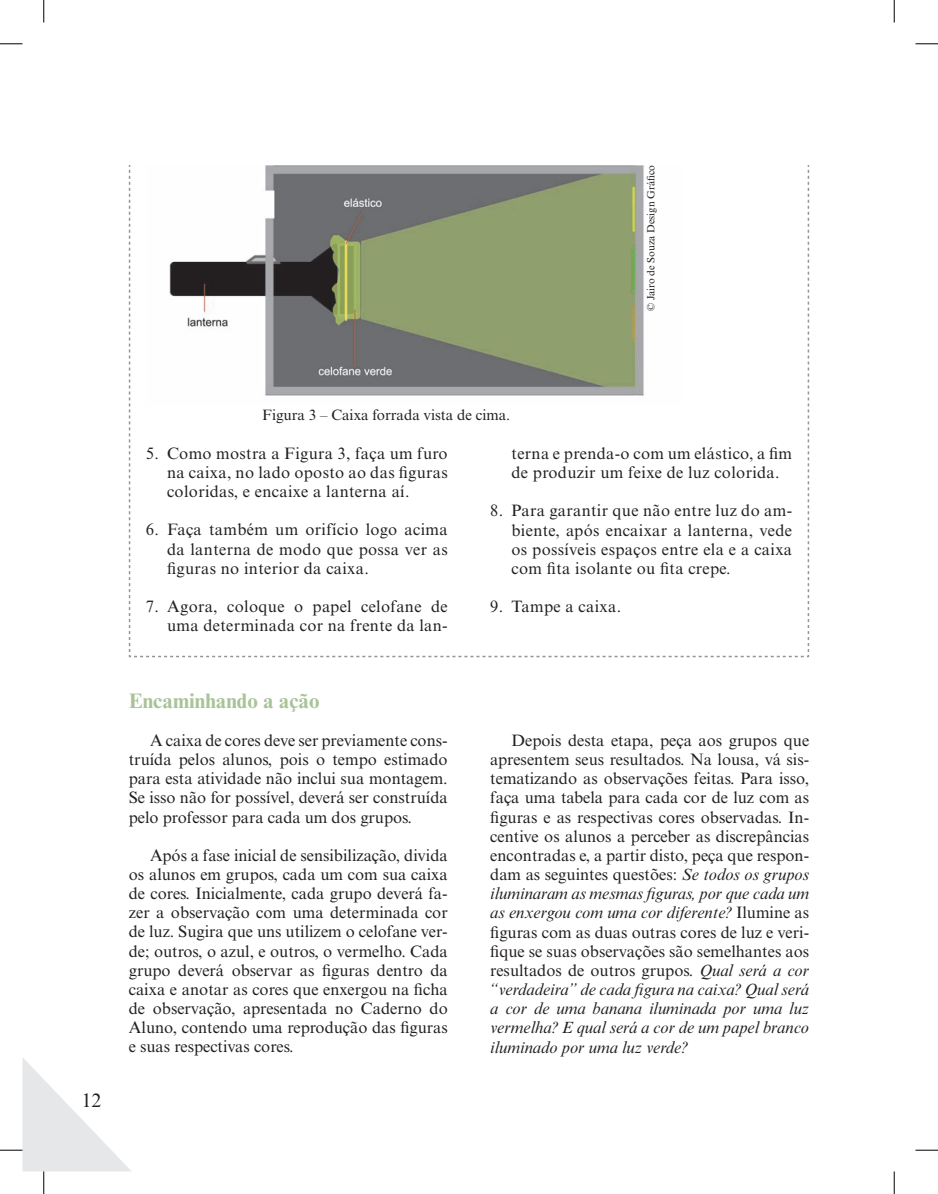
<style>
.page{position:relative;width:938px;height:1194px;background:#fff}
.page>*{position:absolute;margin:0;border:0;box-sizing:border-box;transform-origin:0 0}
.t1{font:700 21px "Times New Roman MT Std";color:#a9c399}
.t2{font:19.5px "Times New Roman MT Std";color:#231f20}
.t3{font:16.5px/19.2px "Times New Roman MT Std";letter-spacing:.02em;color:#231f20;text-align:justify}
.t4{font:15px "Times New Roman MT Std";color:#231f20}
.t5{font:10.5px "Times New Roman MT Std";color:#231f20}
.s1{font-style:italic}
</style>
<div class="page">
<svg style="left:128px;top:165px;width:682px;height:493px"></svg>
<img style="left:147px;top:165px;width:536px;height:240px">
<svg style="left:0;top:44px;width:22px;height:1px"></svg>
<svg style="left:915px;top:44px;width:23px;height:1px"></svg>
<svg style="left:915px;top:1149px;width:23px;height:1px"></svg>
<svg style="left:44px;top:0;width:1px;height:22px"></svg>
<svg style="left:0;top:1058px;width:131px;height:135px"></svg>
<svg style="left:894px;top:0;width:1px;height:22px"></svg>
<svg style="left:894px;top:1171px;width:1px;height:22px"></svg>
<p class="t5" style="left:645px;top:310px;width:147px;rotate:-90deg">© Jairo de Souza Design Gráfico</p>
<p class="t2" style="left:82px;top:1088px;width:21px">12</p>
<p class="t4" style="left:262px;top:406px;width:250px">Figura 3 – Caixa forrada vista de cima.</p>
<p class="t3" style="left:167px;top:443px;width:282px;text-indent:-21px">5. Como mostra a Figura 3, faça um furo na caixa, no lado oposto ao das figuras coloridas, e encaixe a lanterna aí.</p>
<p class="t3" style="left:167px;top:520px;width:282px;text-indent:-21px">6. Faça também um orifício logo acima da lanterna de modo que possa ver as figuras no interior da caixa.</p>
<p class="t3" style="left:146px;top:596px;width:303px;text-align:right">7. Agora, coloque o papel celofane de uma determinada cor na frente da lan-</p>
<p class="t1" style="left:129px;top:687px;width:192px">Encaminhando a ação</p>
<p class="t3" style="left:129px;top:730px;width:320px;text-indent:21px">A caixa de cores deve ser previamente cons&shy;truída pelos alunos, pois o tempo estimado para esta atividade não inclui sua montagem.<br>Se isso não for possível, deverá ser construída pelo professor para cada um dos grupos.</p>
<p class="t3" style="left:129px;top:845px;width:320px;text-indent:21px">Após a fase inicial de sensibilização, divida os alunos em grupos, cada um com sua caixa de cores. Inicialmente, cada grupo deverá fa&shy;zer a observação com uma determinada cor de luz. Sugira que uns utilizem o celofane ver&shy;de; outros, o azul, e outros, o vermelho. Cada grupo deverá observar as figuras dentro da caixa e anotar as cores que enxergou na ficha de observação, apresentada no Caderno do Aluno, contendo uma reprodução das figuras e suas respectivas cores.</p>
<p class="t3" style="left:511px;top:443px;width:282px">terna e prenda-o com um elástico, a fim de produzir um feixe de luz colorida.</p>
<p class="t3" style="left:511px;top:501px;width:282px;text-indent:-21px">8. Para garantir que não entre luz do am&shy;biente, após encaixar a lanterna, vede os possíveis espaços entre ela e a caixa com fita isolante ou fita crepe.</p>
<p class="t3" style="left:490px;top:596px;width:132px">9. Tampe a caixa.</p>
<p class="t3" style="left:490px;top:730px;width:320px;text-indent:21px">Depois desta etapa, peça aos grupos que apresentem seus resultados. Na lousa, vá sis&shy;tematizando as observações feitas. Para isso, faça uma tabela para cada cor de luz com as figuras e as respectivas cores observadas. In&shy;centive os alunos a perceber as discrepâncias encontradas e, a partir disto, peça que respon&shy;dam as seguintes questões: <span class="s1">Se todos os grupos iluminaram as mesmas figuras, por que cada um as enxergou com uma cor diferente?</span> Ilumine as figuras com as duas outras cores de luz e veri&shy;fique se suas observações são semelhantes aos resultados de outros grupos. <span class="s1">Qual será a cor “verdadeira” de cada figura na caixa? Qual será a cor de uma banana iluminada por uma luz vermelha? E qual será a cor de um papel branco iluminado por uma luz verde?</span></p>
</div>
